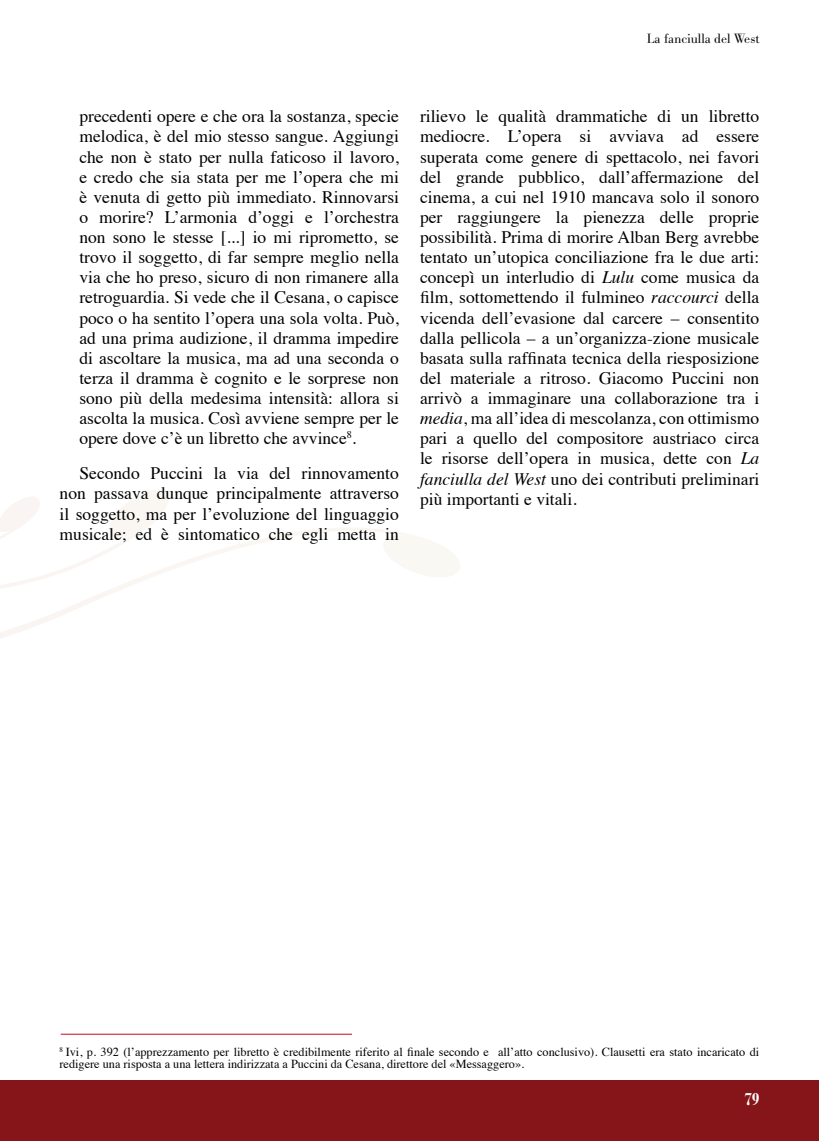
<style>
.page{position:relative;width:819px;height:1141px;background:#fff}
.page>*{position:absolute;margin:0;border:0;box-sizing:border-box;transform-origin:0 0}
.t1{font:700 condensed 19.25px "Bodoni";color:#fff}
.t2{font:17.5px/20.1px "Times";color:#000;text-align:justify}
.t3{font:300 14px "Bodoni Antiqua T";color:#000}
.t4{font:12.25px/12.2px "Times";color:#000}
.s1{font-style:italic}
</style>
<div class="page">
<div style="left:0;top:1080px;width:819px;height:61px;background:#86151a"></div>
<svg style="left:0;top:490px;width:460px;height:148px"></svg>
<hr style="left:61px;top:1034px;width:291px;height:1px;background:#bf0927">
<p class="t3" style="left:646px;top:30px;width:114px">La fanciulla del West</p>
<p class="t2" style="left:79px;top:105px;width:321px">precedenti opere e che ora la sostanza, specie melodica, è del mio stesso sangue. Aggiungi che non è stato per nulla faticoso il lavoro, e credo che sia stata per me l’opera che mi è venuta di getto più immediato. Rinnovarsi o morire? L’armonia d’oggi e l’orchestra non sono le stesse [...] io mi riprometto, se trovo il soggetto, di far sempre meglio nella via che ho preso, sicuro di non rimanere alla retroguardia. Si vede che il Cesana, o capisce poco o ha sentito l’opera una sola volta. Può, ad una prima audizione, il dramma impedire di ascoltare la musica, ma ad una seconda o terza il dramma è cognito e le sorprese non sono più della medesima intensità: allora si ascolta la musica. Così avviene sempre per le opere dove c’è un libretto che avvince<sup>8</sup>.</p>
<p class="t2" style="left:60px;top:462px;width:341px;text-indent:20px">Secondo Puccini la via del rinnovamento non passava dunque principalmente attraverso il soggetto, ma per l’evoluzione del linguaggio musicale; ed è sintomatico che egli metta in</p>
<p class="t2" style="left:420px;top:105px;width:341px">rilievo le qualità drammatiche di un libretto mediocre. L’opera si avviava ad essere superata come genere di spettacolo, nei favori del grande pubblico, dall’affermazione del cinema, a cui nel 1910 mancava solo il sonoro per raggiungere la pienezza delle proprie possibilità. Prima di morire Alban Berg avrebbe tentato un’utopica conciliazione fra le due arti: concepì un interludio di <span class="s1">Lulu</span> come musica da film, sottomettendo il fulmineo <span class="s1">raccourci</span> della vicenda dell’evasione dal carcere – consentito dalla pellicola – a un’organizza-zione musicale basata sulla raffinata tecnica della riesposizione del materiale a ritroso. Giacomo Puccini non arrivò a immaginare una collaborazione tra i <span class="s1">media</span>, ma all’idea di mescolanza, con ottimismo pari a quello del compositore austriaco circa le risorse dell’opera in musica, dette con <span class="s1">La fanciulla del West</span> uno dei contributi preliminari più importanti e vitali.</p>
<p class="t4" style="left:60px;top:1044px;width:701px"><sup>8</sup> Ivi, p. 392 (l’apprezzamento per libretto è credibilmente riferito al finale secondo e all’atto conclusivo). Clausetti era stato incaricato di redigere una risposta a una lettera indirizzata a Puccini da Cesana, direttore del «Messaggero».</p>
<p class="t1" style="left:744px;top:1088px;width:16px">79</p>
</div>
